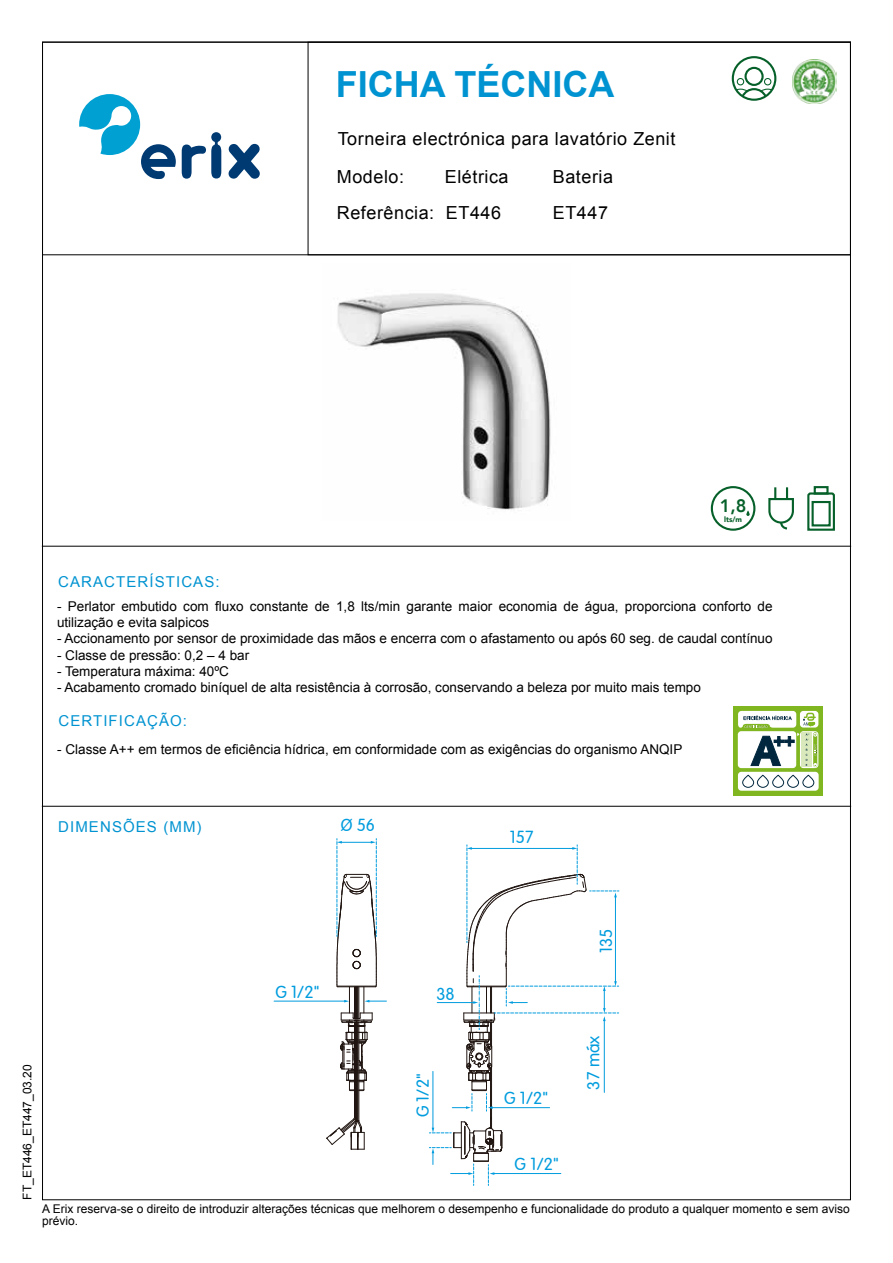
<style>
.page{position:relative;width:893px;height:1263px;background:#fff}
.page>*{position:absolute;margin:0;border:0;box-sizing:border-box;transform-origin:0 0}
.t1{font:700 36px "Arial";color:#0093d1}
.t2{font:18px "Arial";letter-spacing:.03em;color:#020101}
.t3{font:800 18px "Avenir";color:#066029}
.t4{font:300 17.1px "VAG Rounded LT";color:#009cde}
.t5{font:15px "Arial";letter-spacing:.075em;color:#0093d1}
.t6{font:13.5px/16.2px "Arial";color:#020101}
.t7{font:12px/12px "Arial";color:#020101}
.t8{font:900 7.5px "Avenir";color:#066029}
</style>
<div class="page">
<img style="left:337px;top:293px;width:214px;height:217px">
<svg style="left:182px;top:132px;width:39px;height:47px"></svg>
<svg style="left:228px;top:143px;width:32px;height:36px"></svg>
<svg style="left:79px;top:94px;width:97px;height:85px"></svg>
<div style="left:308px;top:42px;width:543px;height:213px;border:1px solid #020101"></div>
<div style="left:711px;top:486px;width:44px;height:45px;border:2px solid #066029;border-radius:50%"></div>
<svg style="left:746px;top:510px;width:4px;height:6px"></svg>
<svg style="left:807px;top:491px;width:28px;height:40px"></svg>
<div style="left:814px;top:486px;width:15px;height:9px;border:2px solid #066029"></div>
<div style="left:811px;top:501px;width:20px;height:25px;border:2px solid #066029"></div>
<svg style="left:768px;top:487px;width:26px;height:43px"></svg>
<hr style="left:356px;top:1022px;width:1px;height:98px;background:#1f1410">
<hr style="left:359px;top:1022px;width:1px;height:99px;background:#1f1410">
<hr style="left:357px;top:1022px;width:1px;height:99px;background:#1f1410">
<hr style="left:354px;top:1022px;width:1px;height:96px;background:#1f1410">
<hr style="left:355px;top:1022px;width:1px;height:96px;background:#1f1410">
<svg style="left:326px;top:1117px;width:39px;height:33px"></svg>
<hr style="left:490px;top:1068px;width:1px;height:50px;background:#1f1410">
<hr style="left:491px;top:1067px;width:1px;height:51px;background:#1f1410">
<hr style="left:433px;top:1071px;width:1px;height:57px;background:#009cde">
<hr style="left:493px;top:1173px;width:68px;height:1px;background:#009cde">
<svg style="left:429px;top:1117px;width:74px;height:68px"></svg>
<hr style="left:274px;top:1001px;width:71px;height:1px;background:#009cde">
<svg style="left:337px;top:839px;width:49px;height:252px"></svg>
<hr style="left:437px;top:1002px;width:37px;height:1px;background:#009cde">
<svg style="left:452px;top:845px;width:167px;height:266px"></svg>
<hr style="left:42px;top:546px;width:809px;height:1px;background:#020101">
<hr style="left:42px;top:806px;width:809px;height:1px;background:#020101">
<div style="left:732px;top:56px;width:44px;height:45px;border:2px solid #066029;border-radius:50%"></div>
<div style="left:744px;top:67px;width:20px;height:19px;border:2px solid #066029;border-radius:50%"></div>
<div style="left:764px;top:78px;width:7px;height:7px;border:1px solid #066029;border-radius:50%"></div>
<div style="left:737px;top:78px;width:7px;height:7px;border:1px solid #066029;border-radius:50%"></div>
<svg style="left:735px;top:87px;width:38px;height:12px"></svg>
<svg style="left:733px;top:706px;width:90px;height:90px;background:#83b724"></svg>
<div style="left:738px;top:772px;width:81px;height:19px;background:#fff;border-radius:3px"></div>
<svg style="left:742px;top:775px;width:73px;height:13px"></svg>
<svg style="left:738px;top:711px;width:80px;height:57px"></svg>
<img style="left:793px;top:60px;width:44px;height:44px">
<h1 class="t1" style="left:336px;top:61px;width:280px">FICHA TÉCNICA</h1>
<h2 class="t2" style="left:338px;top:127px;width:339px">Torneira electrónica para lavatório Zenit</h2>
<h2 class="t2" style="left:337px;top:165px;width:69px">Modelo:</h2>
<h2 class="t2" style="left:445px;top:165px;width:65px">Elétrica</h2>
<h2 class="t2" style="left:553px;top:165px;width:62px">Bateria</h2>
<h2 class="t2" style="left:337px;top:201px;width:166px">Referência: ET446</h2>
<h2 class="t2" style="left:553px;top:201px;width:57px">ET447</h2>
<h2 class="t3" style="left:720px;top:492px;width:28px">1,8</h2>
<p class="t8" style="left:724px;top:513px;width:20px">lts/m</p>
<p class="t5" style="left:58px;top:572px;width:163px">CARACTERÍSTICAS:</p>
<p class="t6" style="left:57px;top:598px;width:717px">- Perlator embutido com fluxo constante de 1,8 lts/min garante maior economia de água, proporciona conforto de utilização e evita salpicos</p>
<p class="t6" style="left:57px;top:631px;width:717px">- Accionamento por sensor de proximidade das mãos e encerra com o afastamento ou após 60 seg. de caudal contínuo</p>
<p class="t6" style="left:57px;top:647px;width:194px">- Classe de pressão: 0,2 – 4 bar</p>
<p class="t6" style="left:57px;top:663px;width:173px">- Temperatura máxima: 40ºC</p>
<p class="t6" style="left:57px;top:679px;width:645px">- Acabamento cromado biníquel de alta resistência à corrosão, conservando a beleza por muito mais tempo</p>
<p class="t5" style="left:58px;top:710px;width:130px">CERTIFICAÇÃO:</p>
<p class="t6" style="left:57px;top:741px;width:627px">- Classe A++ em termos de eficiência hídrica, em conformidade com as exigências do organismo ANQIP</p>
<p class="t5" style="left:58px;top:817px;width:145px">DIMENSÕES (MM)</p>
<p class="t4" style="left:341px;top:815px;width:36px">Ø 56</p>
<p class="t4" style="left:510px;top:827px;width:25px">157</p>
<p class="t4" style="left:275px;top:982px;width:45px">G 1/2"</p>
<p class="t4" style="left:436px;top:984px;width:20px">38</p>
<p class="t4" style="left:596px;top:953px;width:26px;rotate:-90deg">135</p>
<p class="t7" style="left:21px;top:1200px;width:137px;rotate:-90deg">FT_ET446_ET447_03.20</p>
<p class="t4" style="left:413px;top:1117px;width:45px;rotate:-90deg">G 1/2"</p>
<p class="t4" style="left:504px;top:1088px;width:46px">G 1/2"</p>
<p class="t4" style="left:514px;top:1154px;width:46px">G 1/2"</p>
<p class="t4" style="left:584px;top:1089px;width:55px;rotate:-90deg">37 máx</p>
<p class="t7" style="left:42px;top:1203px;width:809px">A Erix reserva-se o direito de introduzir alterações técnicas que melhorem o desempenho e funcionalidade do produto a qualquer momento e sem aviso prévio.</p>
</div>
